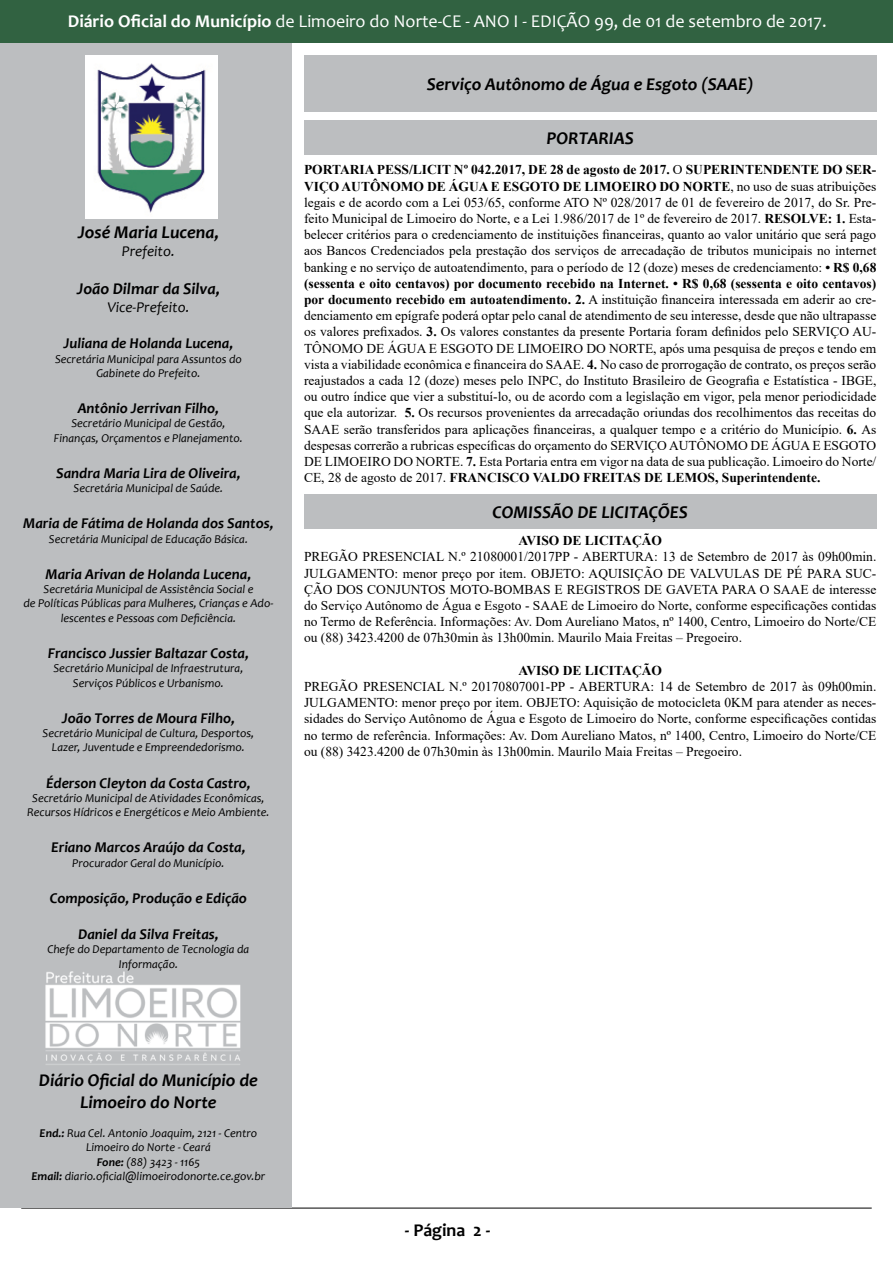
<style>
.page{position:relative;width:893px;height:1263px;background:#fff}
.page>*{position:absolute;margin:0;border:0;box-sizing:border-box;transform-origin:0 0}
.t1{font:italic 700 18px/21.6px "Candara";color:#000;text-align:center}
.t2{font:18px "Candara";color:#fff}
.t3{font:700 18px "Candara";color:#000}
.t4{font:italic 700 16.5px "Candara";color:#000}
.t5{font:italic 700 15px "Candara";color:#000}
.t6{font:italic 15px "Candara";color:#000}
.t7{font:13.5px/16.2px "Times New Roman";color:#000;text-align:justify}
.t8{font:700 13.5px "Times New Roman";color:#000}
.t9{font:italic 12px/14.4px "Candara";color:#000;text-align:center}
.s1{font-weight:700}
</style>
<div class="page">
<div style="left:1px;top:0;width:892px;height:42px;background:#316241"></div>
<hr style="left:21px;top:1208px;width:851px;height:1px;background:#000">
<div style="left:0;top:43px;width:291px;height:1165px;background:#bcbec0"></div>
<img style="left:85px;top:55px;width:133px;height:163px">
<img style="left:46px;top:971px;width:195px;height:94px">
<div style="left:304px;top:55px;width:572px;height:57px;background:#bcbec0"></div>
<div style="left:304px;top:120px;width:572px;height:35px;background:#bcbec0"></div>
<div style="left:304px;top:494px;width:572px;height:35px;background:#bcbec0"></div>
<h1 class="t2" style="left:68px;top:10px;width:760px"><span class="s1">Diário Oficial do Município</span> de Limoeiro do Norte-CE - ANO I - EDIÇÃO 99, de 01 de setembro de 2017.</h1>
<h1 class="t1" style="left:78px;top:222px;width:143px">José Maria Lucena,</h1>
<p class="t6" style="left:122px;top:242px;width:55px">Prefeito.</p>
<p class="t4" style="left:77px;top:278px;width:145px">João Dilmar da Silva,</p>
<p class="t6" style="left:107px;top:298px;width:84px">Vice-Prefeito.</p>
<p class="t5" style="left:63px;top:334px;width:171px">Juliana de Holanda Lucena,</p>
<p class="t9" style="left:55px;top:351px;width:188px">Secretária Municipal para Assuntos do<br>Gabinete do Prefeito.</p>
<p class="t5" style="left:78px;top:399px;width:143px">Antônio Jerrivan Filho,</p>
<p class="t9" style="left:54px;top:416px;width:190px">Secretário Municipal de Gestão,<br>Finanças, Orçamentos e Planejamento.</p>
<p class="t5" style="left:56px;top:464px;width:186px">Sandra Maria Lira de Oliveira,</p>
<p class="t9" style="left:74px;top:481px;width:151px">Secretária Municipal de Saúde.</p>
<p class="t5" style="left:23px;top:514px;width:252px">Maria de Fátima de Holanda dos Santos,</p>
<p class="t9" style="left:49px;top:531px;width:201px">Secretária Municipal de Educação Básica.</p>
<p class="t5" style="left:46px;top:564px;width:207px">Maria Arivan de Holanda Lucena,</p>
<p class="t9" style="left:23px;top:582px;width:252px">Secretária Municipal de Assistência Social e<br>de Políticas Públicas para Mulheres, Crianças e Ado&shy;lescentes e Pessoas com Deficiência.</p>
<p class="t5" style="left:48px;top:644px;width:202px">Francisco Jussier Baltazar Costa,</p>
<p class="t9" style="left:53px;top:661px;width:191px">Secretário Municipal de Infraestrutura,<br>Serviços Públicos e Urbanismo.</p>
<p class="t5" style="left:62px;top:708px;width:175px">João Torres de Moura Filho,</p>
<p class="t9" style="left:43px;top:726px;width:213px">Secretário Municipal de Cultura, Desportos,<br>Lazer, Juventude e Empreendedorismo.</p>
<p class="t5" style="left:46px;top:773px;width:206px">Éderson Cleyton da Costa Castro,</p>
<p class="t9" style="left:27px;top:791px;width:244px">Secretário Municipal de Atividades Econômicas,<br>Recursos Hídricos e Energéticos e Meio Ambiente.</p>
<p class="t5" style="left:51px;top:838px;width:196px">Eriano Marcos Araújo da Costa,</p>
<p class="t9" style="left:72px;top:855px;width:154px">Procurador Geral do Município.</p>
<p class="t5" style="left:50px;top:888px;width:199px">Composição, Produção e Edição</p>
<p class="t5" style="left:78px;top:924px;width:142px">Daniel da Silva Freitas,</p>
<p class="t9" style="left:47px;top:942px;width:203px">Chefe do Departamento de Tecnologia da<br>Informação.</p>
<h1 class="t1" style="left:427px;top:73px;width:328px">Serviço Autônomo de Água e Esgoto (SAAE)</h1>
<h1 class="t1" style="left:547px;top:127px;width:89px">PORTARIAS</h1>
<p class="t7" style="left:304px;top:161px;width:574px"><span class="s1">PORTARIA PESS/LICIT Nº 042.2017, DE 28 de agosto de 2017.</span> O <span class="s1">SUPERINTENDENTE DO SER-VIÇO AUTÔNOMO DE ÁGUA E ESGOTO DE LIMOEIRO DO NORTE</span>, no uso de suas atribuições legais e de acordo com a Lei 053/65, conforme ATO Nº 028/2017 de 01 de fevereiro de 2017, do Sr. Pre&shy;feito Municipal de Limoeiro do Norte, e a Lei 1.986/2017 de 1º de fevereiro de 2017. <span class="s1">RESOLVE: 1.</span> Esta&shy;belecer critérios para o credenciamento de instituições financeiras, quanto ao valor unitário que será pago aos Bancos Credenciados pela prestação dos serviços de arrecadação de tributos municipais no internet banking e no serviço de autoatendimento, para o período de 12 (doze) meses de credenciamento: <span class="s1">• R$ 0,68 (sessenta e oito centavos) por documento recebido na Internet. • R$ 0,68 (sessenta e oito centavos) por documento recebido em autoatendimento. 2.</span> A instituição financeira interessada em aderir ao cre&shy;denciamento em epígrafe poderá optar pelo canal de atendimento de seu interesse, desde que não ultrapasse os valores prefixados. <span class="s1">3.</span> Os valores constantes da presente Portaria foram definidos pelo SERVIÇO AU-TÔNOMO DE ÁGUA E ESGOTO DE LIMOEIRO DO NORTE, após uma pesquisa de preços e tendo em vista a viabilidade econômica e financeira do SAAE. <span class="s1">4.</span> No caso de prorrogação de contrato, os preços serão reajustados a cada 12 (doze) meses pelo INPC, do Instituto Brasileiro de Geografia e Estatística - IBGE, ou outro índice que vier a substituí-lo, ou de acordo com a legislação em vigor, pela menor periodicidade que ela autorizar. <span class="s1">5.</span> Os recursos provenientes da arrecadação oriundas dos recolhimentos das receitas do SAAE serão transferidos para aplicações financeiras, a qualquer tempo e a critério do Município. <span class="s1">6.</span> As despesas correrão a rubricas específicas do orçamento do SERVIÇO AUTÔNOMO DE ÁGUA E ESGOTO DE LIMOEIRO DO NORTE. <span class="s1">7.</span> Esta Portaria entra em vigor na data de sua publicação. Limoeiro do Norte/ CE, 28 de agosto de 2017. <span class="s1">FRANCISCO VALDO FREITAS DE LEMOS, Superintendente.</span></p>
<h1 class="t1" style="left:492px;top:501px;width:197px">COMISSÃO DE LICITAÇÕES</h1>
<p class="t8" style="left:518px;top:531px;width:145px">AVISO DE LICITAÇÃO</p>
<p class="t7" style="left:304px;top:548px;width:574px">PREGÃO PRESENCIAL N.º 21080001/2017PP - ABERTURA: 13 de Setembro de 2017 às 09h00min.<br>JULGAMENTO: menor preço por item. OBJETO: AQUISIÇÃO DE VALVULAS DE PÉ PARA SUC-ÇÃO DOS CONJUNTOS MOTO-BOMBAS E REGISTROS DE GAVETA PARA O SAAE de interesse do Serviço Autônomo de Água e Esgoto - SAAE de Limoeiro do Norte, conforme especificações contidas no Termo de Referência. Informações: Av. Dom Aureliano Matos, nº 1400, Centro, Limoeiro do Norte/CE ou (88) 3423.4200 de 07h30min às 13h00min. Maurilo Maia Freitas – Pregoeiro.</p>
<p class="t8" style="left:518px;top:660px;width:145px">AVISO DE LICITAÇÃO</p>
<p class="t7" style="left:304px;top:678px;width:574px">PREGÃO PRESENCIAL N.º 20170807001-PP - ABERTURA: 14 de Setembro de 2017 às 09h00min.<br>JULGAMENTO: menor preço por item. OBJETO: Aquisição de motocicleta 0KM para atender as neces&shy;sidades do Serviço Autônomo de Água e Esgoto de Limoeiro do Norte, conforme especificações contidas no termo de referência. Informações: Av. Dom Aureliano Matos, nº 1400, Centro, Limoeiro do Norte/CE ou (88) 3423.4200 de 07h30min às 13h00min. Maurilo Maia Freitas – Pregoeiro.</p>
<h1 class="t1" style="left:39px;top:1069px;width:220px">Diário Oficial do Município de<br>Limoeiro do Norte</h1>
<p class="t9" style="left:32px;top:1125px;width:235px"><span class="s1">End.:</span> Rua Cel. Antonio Joaquim, 2121 - Centro Limoeiro do Norte - Ceará<br><span class="s1">Fone:</span> (88) 3423 - 1165<br><span class="s1">Email:</span> diario.oficial@limoeirodonorte.ce.gov.br</p>
<h1 class="t3" style="left:405px;top:1219px;width:87px">- Página 2 -</h1>
</div>
